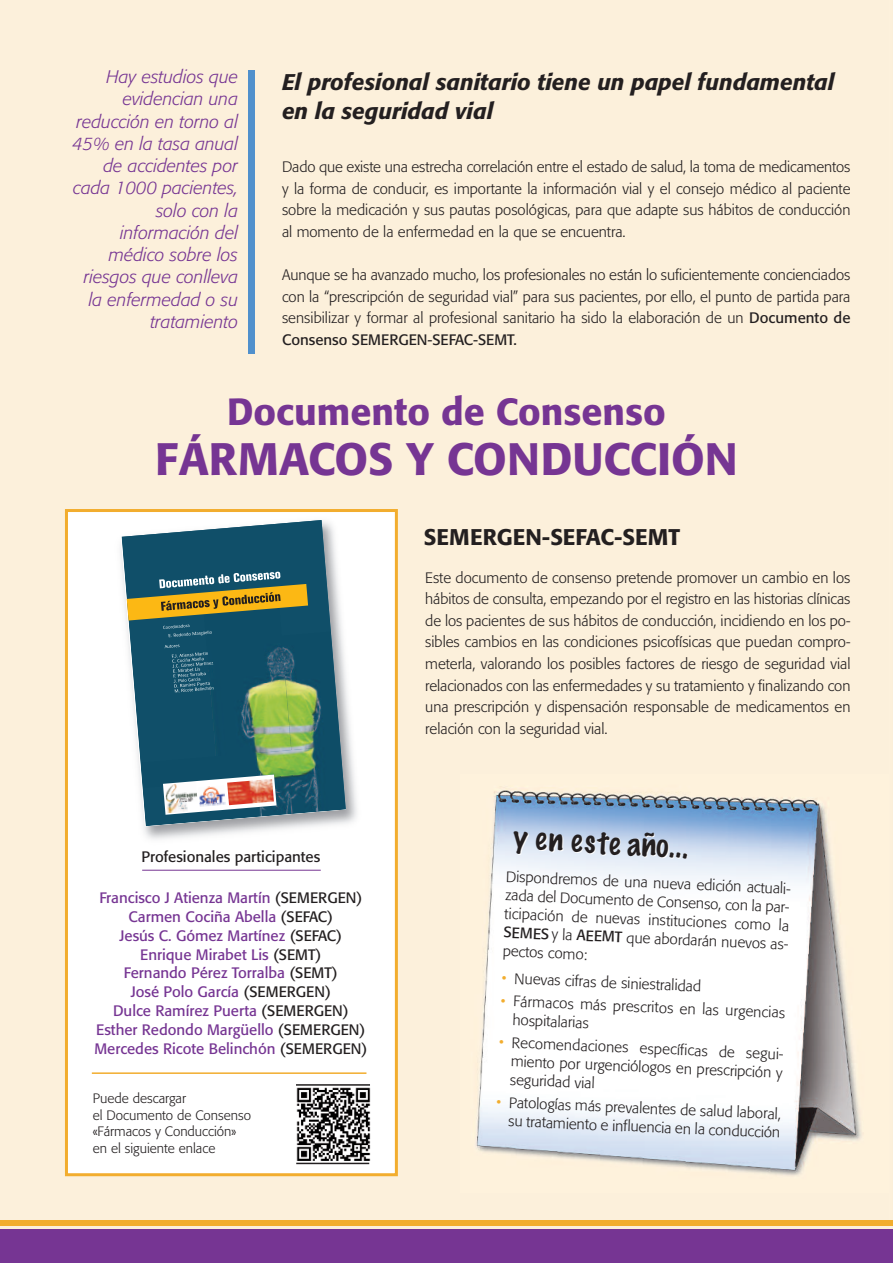
<style>
.page{position:relative;width:893px;height:1263px;background:#fcf0db}
.page>*{position:absolute;margin:0;border:0;box-sizing:border-box;transform-origin:0 0}
.t1{font:500 45px "Formata";color:#763593}
.t2{font:500 37.5px "Formata";color:#763593}
.t3{font:100 30px "Marker Felt";color:#231f20}
.t4{font:italic 500 22.5px/28.3px "Formata";color:#231f20}
.t5{font:500 22.5px "Formata";color:#231f20}
.t6{font:italic 300 18px/22.2px "Formata";color:#763593;text-align:right}
.t7{font:300 15px/21.6px "Formata";color:#231f20;text-align:justify}
.t8{font:15px/18.9px "Formata";color:#763593;text-align:center}
.t9{font:15px "Formata";color:#231f20}
.t10{font:300 13.5px/16.5px "Formata";color:#231f20}
.s1{font-weight:400}
.s2{color:#231f20}
.s3{color:#f2ad2e}
</style>
<div class="page">
<div style="left:0;top:1229px;width:893px;height:34px;background:#763593"></div>
<div style="left:0;top:1220px;width:893px;height:6px;background:#f2ad2e"></div>
<div style="left:248px;top:70px;width:7px;height:284px;background:#5090cc"></div>
<div style="left:68px;top:512px;width:327px;height:661px;background:#fff"></div>
<div style="left:65px;top:509px;width:333px;height:667px;border:3px solid #f2ad2e"></div>
<img style="left:113px;top:512px;width:253px;height:328px">
<svg style="left:121px;top:520px;width:225px;height:306px"></svg>
<img style="left:121px;top:610px;width:21px;height:216px">
<img style="left:171px;top:816px;width:171px;height:10px">
<img style="left:121px;top:528px;width:76px;height:82px">
<img style="left:197px;top:521px;width:75px;height:50px">
<img style="left:272px;top:520px;width:60px;height:111px">
<img style="left:128px;top:637px;width:75px;height:49px">
<img style="left:203px;top:637px;width:78px;height:37px">
<img style="left:281px;top:631px;width:60px;height:115px">
<div style="left:134px;top:680px;width:75px;height:83px;background:#104f69"></div>
<img style="left:209px;top:674px;width:82px;height:72px">
<img style="left:140px;top:746px;width:204px;height:42px">
<img style="left:142px;top:786px;width:29px;height:40px">
<img style="left:268px;top:771px;width:78px;height:45px">
<img style="left:170px;top:815px;width:101px;height:9px">
<svg style="left:127px;top:571px;width:181px;height:66px"></svg>
<svg style="left:163px;top:774px;width:114px;height:41px"></svg>
<img style="left:198px;top:785px;width:28px;height:22px">
<img style="left:227px;top:779px;width:47px;height:26px">
<svg style="left:165px;top:645px;width:49px;height:48px"></svg>
<hr style="left:142px;top:870px;width:179px;height:1px;background:#763593">
<img style="left:476px;top:790px;width:385px;height:386px">
<img style="left:296px;top:1087px;width:75px;height:78px">
<hr style="left:296px;top:1084px;width:74px;height:2px;background:#231f20">
<hr style="left:296px;top:1163px;width:73px;height:1px;background:#231f20">
<hr style="left:92px;top:1072px;width:274px;height:2px;background:#f2ad2e">
<p class="t6" style="left:72px;top:67px;width:167px">Hay estudios que evidencian una reducción en torno al<br>45% en la tasa anual de accidentes por cada 1000 pacientes, solo con la información del médico sobre los riesgos que conlleva la enfermedad o su tratamiento</p>
<h3 class="t4" style="left:282px;top:70px;width:554px">El profesional sanitario tiene un papel fundamental en la seguridad vial</h3>
<p class="t7" style="left:282px;top:157px;width:570px">Dado que existe una estrecha correlación entre el estado de salud, la toma de medicamentos y la forma de conducir, es importante la información vial y el consejo médico al paciente sobre la medicación y sus pautas posológicas, para que adapte sus hábitos de conducción al momento de la enfermedad en la que se encuentra.</p>
<p class="t7" style="left:282px;top:265px;width:570px">Aunque se ha avanzado mucho, los profesionales no están lo suficientemente concienciados con la “prescripción de seguridad vial” para sus pacientes, por ello, el punto de partida para sensibilizar y formar al profesional sanitario ha sido la elaboración de un <span class="s1">Documento de Consenso SEMERGEN-SEFAC-SEMT.</span></p>
<h2 class="t2" style="left:227px;top:396px;width:440px">Documento de Consenso</h2>
<h1 class="t1" style="left:155px;top:440px;width:584px">FÁRMACOS Y CONDUCCIÓN</h1>
<p class="t9" style="left:141px;top:851px;width:180px">Profesionales participantes</p>
<p class="t8" style="left:94px;top:889px;width:274px">Francisco J Atienza Martín <span class="s2">(SEMERGEN)<br></span>Carmen Cociña Abella <span class="s2">(SEFAC)<br></span>Jesús C. Gómez Martínez <span class="s2">(SEFAC)<br></span>Enrique Mirabet Lis <span class="s2">(SEMT)<br></span>Fernando Pérez Torralba <span class="s2">(SEMT)<br></span>José Polo García <span class="s2">(SEMERGEN)<br></span>Dulce Ramírez Puerta <span class="s2">(SEMERGEN)<br></span>Esther Redondo Margüello <span class="s2">(SEMERGEN)<br></span>Mercedes Ricote Belinchón <span class="s2">(SEMERGEN)</span></p>
<p class="t10" style="left:93px;top:1091px;width:160px">Puede descargar<br>el Documento de Consenso «Fármacos y Conducción» en el siguiente enlace</p>
<h3 class="t5" style="left:424px;top:528px;width:258px">SEMERGEN-SEFAC-SEMT</h3>
<p class="t7" style="left:425px;top:568px;width:427px">Este documento de consenso pretende promover un cambio en los hábitos de consulta, empezando por el registro en las historias clínicas de los pacientes de sus hábitos de conducción, incidiendo en los po&shy;sibles cambios en las condiciones psicofísicas que puedan compro&shy;meterla, valorando los posibles factores de riesgo de seguridad vial relacionados con las enfermedades y su tratamiento y finalizando con una prescripción y dispensación responsable de medicamentos en relación con la seguridad vial.</p>
<h3 class="t3" style="left:515px;top:822px;width:176px;rotate:3deg">y en este año...</h3>
<p class="t7" style="left:506px;top:869px;width:287px;line-height:18.6px;rotate:2deg">Dispondremos de una nueva edición actuali&shy;zada del Documento de Consenso, con la par&shy;ticipación de nuevas instituciones como la <span class="s1">SEMES</span> y la <span class="s1">AEEMT</span> que abordarán nuevos as-</p>
<p class="t7" style="left:503px;top:941px;width:86px;rotate:2deg">pectos como:</p>
<p class="t7" style="left:502px;top:969px;width:201px;rotate:2deg"><span class="s3">•</span> Nuevas cifras de siniestralidad</p>
<p class="t7" style="left:514px;top:994px;width:274px;line-height:17.7px;text-indent:-13px;rotate:2deg"><span class="s3">•</span> Fármacos más prescritos en las urgencias hospitalarias</p>
<p class="t7" style="left:512px;top:1036px;width:274px;line-height:18.1px;text-indent:-12px;rotate:2deg"><span class="s3">•</span> Recomendaciones específicas de segui&shy;miento por urgenciólogos en prescripción y seguridad vial</p>
<p class="t7" style="left:497px;top:1095px;width:286px;line-height:18.5px;text-align:right;rotate:2deg"><span class="s3">•</span> Patologías más prevalentes de salud laboral, su tratamiento e influencia en la conducción</p>
</div>
